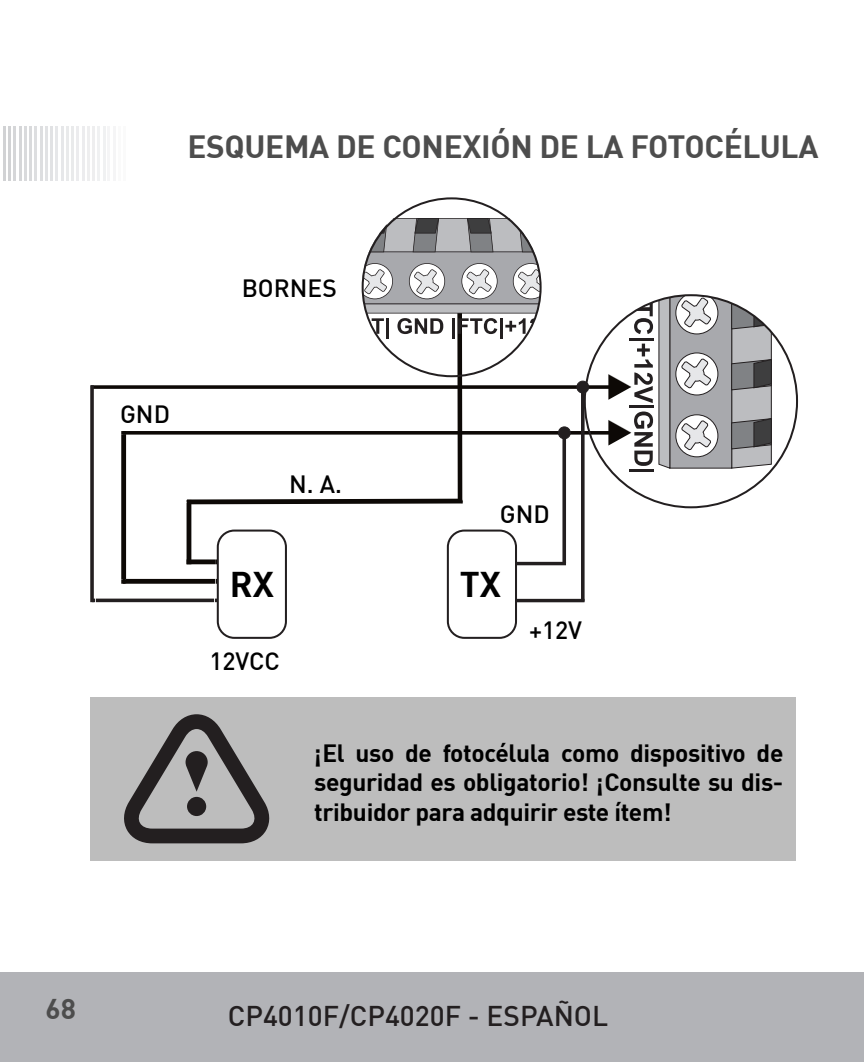
<style>
.page{position:relative;width:864px;height:1062px;background:#fff}
.page>*{position:absolute;margin:0;border:0;box-sizing:border-box;transform-origin:0 0}
.t1{font:700 35px "DIN";color:#000}
.t2{font:700 31.5px "DIN";letter-spacing:-.01em;color:#4d4d4d}
.t3{font:500 28px "DIN";color:#231f20}
.t4{font:700 28px "DIN";color:#4d4d4d}
.t5{font:700 24.5px/29.4px "DIN";letter-spacing:-.015em;color:#000;text-align:justify}
.t6{font:500 24.5px "DIN";color:#000}
</style>
<div class="page">
<div style="left:0;top:972px;width:863px;height:90px;background:#b2b3b7"></div>
<div style="left:125px;top:579px;width:90px;height:5px;background:#0d0906"></div>
<div style="left:186px;top:502px;width:5px;height:60px;background:#0d0906"></div>
<div style="left:189px;top:559px;width:26px;height:5px;background:#0d0906"></div>
<div style="left:457px;top:284px;width:5px;height:218px;background:#0d0906"></div>
<svg style="left:94px;top:385px;width:514px;height:4px;background:#26221f"></svg>
<svg style="left:90px;top:385px;width:4px;height:217px"></svg>
<svg style="left:121px;top:580px;width:5px;height:4px"></svg>
<div style="left:121px;top:435px;width:5px;height:145px;background:#0d0906"></div>
<hr style="left:123px;top:431px;width:496px;height:3px;background:#0d0906">
<svg style="left:186px;top:498px;width:276px;height:6px;background:#3e3b39"></svg>
<hr style="left:516px;top:562px;width:49px;height:3px;background:#231f20">
<hr style="left:517px;top:599px;width:66px;height:3px;background:#231f20">
<hr style="left:562px;top:433px;width:3px;height:130px;background:#231f20">
<svg style="left:580px;top:393px;width:4px;height:208px"></svg>
<div style="left:558px;top:427px;width:12px;height:12px;background:#231f20;border-radius:50%"></div>
<div style="left:557px;top:426px;width:13px;height:13px;border:1px solid #231f20;border-radius:50%"></div>
<div style="left:576px;top:381px;width:12px;height:12px;background:#231f20;border-radius:50%"></div>
<div style="left:576px;top:381px;width:13px;height:12px;border:1px solid #231f20;border-radius:50%"></div>
<hr style="left:628px;top:469px;width:24px;height:3px;background:#231f20">
<svg style="left:92px;top:598px;width:3px;height:4px"></svg>
<svg style="left:95px;top:598px;width:119px;height:4px"></svg>
<svg style="left:214px;top:529px;width:304px;height:110px"></svg>
<svg style="left:608px;top:295px;width:163px;height:174px"></svg>
<hr style="left:386px;top:318px;width:2px;height:20px;background:#231f20">
<hr style="left:452px;top:318px;width:2px;height:20px;background:#231f20">
<hr style="left:500px;top:318px;width:2px;height:20px;background:#231f20">
<svg style="left:364px;top:218px;width:176px;height:116px"></svg>
<div style="left:90px;top:697px;width:705px;height:163px;background:#bdbdbd"></div>
<svg style="left:124px;top:714px;width:146px;height:129px"></svg>
<hr style="left:103px;top:126px;width:2px;height:54px;background:#f0f1f2">
<hr style="left:98px;top:126px;width:2px;height:54px;background:#f0f1f2">
<hr style="left:123px;top:126px;width:3px;height:54px;background:#fafafa">
<hr style="left:118px;top:126px;width:2px;height:54px;background:#fafafa">
<hr style="left:113px;top:126px;width:2px;height:54px;background:#f5f5f6">
<hr style="left:108px;top:126px;width:2px;height:54px;background:#f5f5f6">
<hr style="left:92px;top:126px;width:3px;height:54px;background:#eeeeef">
<hr style="left:87px;top:126px;width:3px;height:54px;background:#eeeeef">
<hr style="left:82px;top:126px;width:2px;height:54px;background:#ececee">
<hr style="left:77px;top:126px;width:2px;height:54px;background:#ececee">
<hr style="left:71px;top:126px;width:3px;height:54px;background:#e9eaeb">
<hr style="left:66px;top:126px;width:3px;height:54px;background:#e9eaeb">
<hr style="left:61px;top:126px;width:2px;height:54px;background:#e6e7e9">
<hr style="left:55px;top:126px;width:3px;height:54px;background:#e6e7e9">
<hr style="left:50px;top:126px;width:3px;height:54px;background:#e1e2e4">
<hr style="left:45px;top:126px;width:3px;height:54px;background:#e1e2e4">
<hr style="left:40px;top:126px;width:2px;height:54px;background:#dddee0">
<hr style="left:34px;top:126px;width:3px;height:54px;background:#dddee0">
<hr style="left:29px;top:126px;width:3px;height:54px;background:#d9dadc">
<hr style="left:24px;top:126px;width:3px;height:54px;background:#d9dadc">
<hr style="left:19px;top:126px;width:2px;height:54px;background:#d5d6d8">
<hr style="left:13px;top:126px;width:3px;height:54px;background:#d5d6d8">
<hr style="left:8px;top:126px;width:3px;height:54px;background:#d1d2d4">
<hr style="left:3px;top:126px;width:3px;height:54px;background:#d1d2d4">
<hr style="left:863px;top:91px;width:1px;height:55px;background:#d1d2d4">
<p class="t2" style="left:187px;top:126px;width:632px">ESQUEMA DE CONEXIÓN DE LA FOTOCÉLULA</p>
<p class="t6" style="left:120px;top:399px;width:51px">GND</p>
<p class="t6" style="left:241px;top:272px;width:97px">BORNES</p>
<p class="t6" style="left:289px;top:468px;width:54px">N. A.</p>
<p class="t6" style="left:499px;top:498px;width:51px">GND</p>
<p class="t1" style="left:230px;top:561px;width:45px">RX</p>
<p class="t1" style="left:459px;top:561px;width:43px">TX</p>
<p class="t6" style="left:209px;top:645px;width:72px">12VCC</p>
<p class="t6" style="left:529px;top:614px;width:54px">+12V</p>
<p class="t5" style="left:314px;top:737px;width:470px">¡El uso de fotocélula como dispositivo de seguridad es obligatorio! ¡Consulte su dis&shy;tribuidor para adquirir este ítem!</p>
<p class="t4" style="left:46px;top:991px;width:32px">68</p>
<p class="t3" style="left:228px;top:998px;width:382px">CP4010F/CP4020F - ESPAÑOL</p>
</div>
